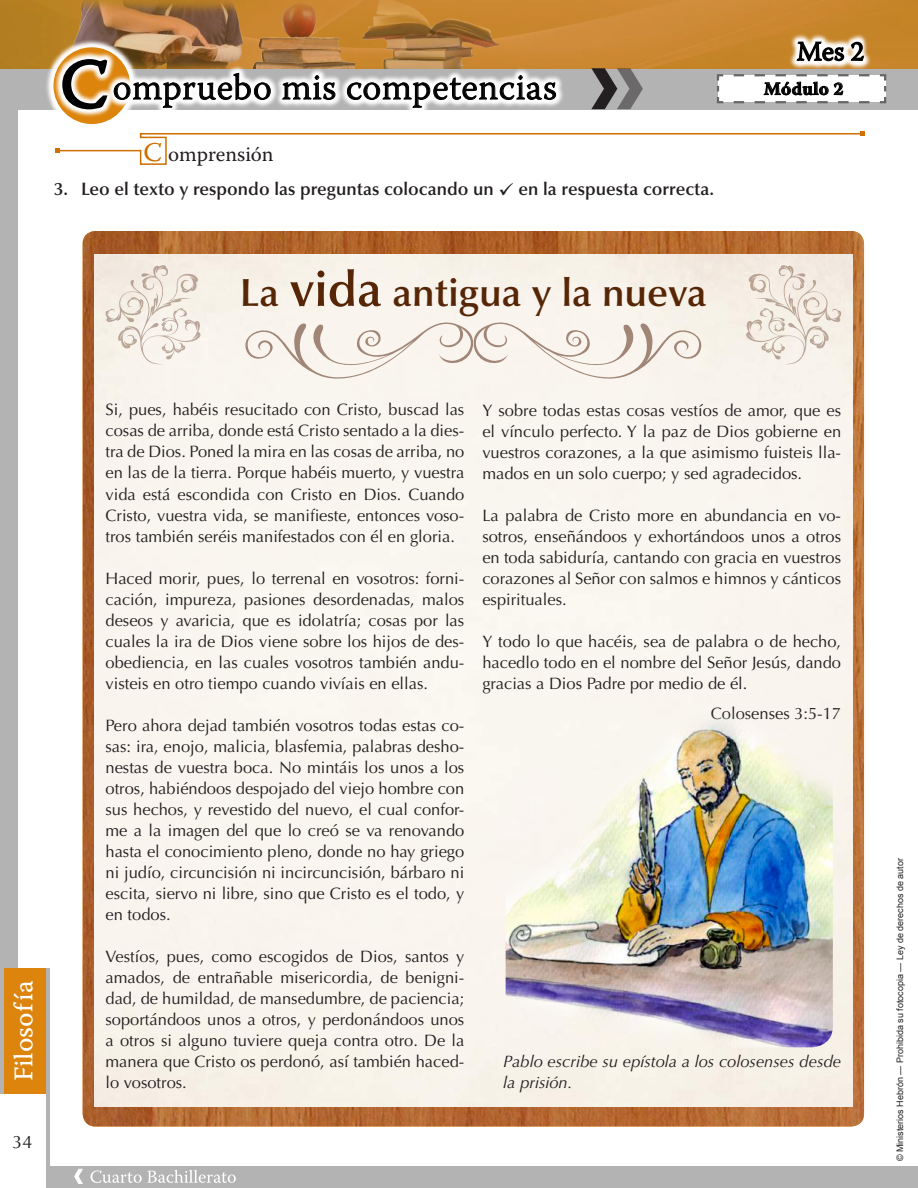
<style>
.page{position:relative;width:918px;height:1188px;background:#fff}
.page>*{position:absolute;margin:0;border:0;box-sizing:border-box;transform-origin:0 0}
.t1{font:600 39.45px "Optima LT Std";color:#562606}
.t2{font:300 36px "Warnock Pro";letter-spacing:.02em;color:#000}
.t3{font:27px "Warnock Pro Capt";color:#fff}
.t4{font:300 27px "Warnock Pro";color:#000}
.t5{font:21px "Warnock Pro";color:#231f20}
.t6{font:600 18px "Optima LT Std";color:#231f20}
.t7{font:700 18px "Warnock Pro";letter-spacing:.02em;color:#000}
.t8{font:18px "Optima LT Std";color:#231f20}
.t9{font:16.5px/21px "Optima LT Std";color:#231f20;text-align:justify}
.t10{font:italic 16.5px/21px "Optima LT Std";color:#231f20}
.t11{font:9px "Arial";color:#231f20}
.s1{font-size:67.95px}
.s2{font-size:27px;color:#ce6f00}
.s3{font-size:49.95px}
</style>
<div class="page">
<div style="left:46px;top:1166px;width:872px;height:22px;background:#b3b3b3"></div>
<div style="left:0;top:0;width:18px;height:1093px;background:#b3b3b3"></div>
<hr style="left:46px;top:968px;width:4px;height:220px;background:#b3b3b3">
<div style="left:4px;top:968px;width:42px;height:125px;background:#dc840b"></div>
<svg style="left:0;top:0;width:918px;height:69px;background:#c8862f"></svg>
<img style="left:62px;top:0;width:188px;height:58px">
<img style="left:250px;top:0;width:104px;height:64px">
<img style="left:356px;top:0;width:151px;height:64px">
<img style="left:791px;top:32px;width:79px;height:9px">
<div style="left:0;top:69px;width:918px;height:41px;background:#b3b3b3"></div>
<img style="left:44px;top:37px;width:96px;height:59px">
<img style="left:48px;top:42px;width:88px;height:67px">
<svg style="left:591px;top:68px;width:52px;height:41px"></svg>
<img style="left:117px;top:64px;width:446px;height:51px">
<svg style="left:282px;top:75px;width:54px;height:25px"></svg>
<svg style="left:347px;top:75px;width:209px;height:33px"></svg>
<img style="left:53px;top:44px;width:64px;height:73px">
<img style="left:54px;top:44px;width:60px;height:80px">
<svg style="left:61px;top:58px;width:210px;height:53px"></svg>
<svg style="left:716px;top:41px;width:171px;height:63px"></svg>
<svg style="left:91px;top:1170px;width:145px;height:13px"></svg>
<svg style="left:74px;top:1169px;width:9px;height:15px"></svg>
<svg style="left:55px;top:131px;width:810px;height:34px"></svg>
<img style="left:83px;top:231px;width:781px;height:895px">
<img style="left:94px;top:254px;width:758px;height:852px">
<svg style="left:244px;top:321px;width:459px;height:59px"></svg>
<svg style="left:105px;top:265px;width:96px;height:99px;background:#ede5dc"></svg>
<svg style="left:746px;top:265px;width:96px;height:99px;background:#ece3d9"></svg>
<img style="left:506px;top:712px;width:327px;height:335px">
<h2 class="t2" style="left:61px;top:66px;width:497px"><span class="s1">C</span>ompruebo mis competencias</h2>
<p class="t5" style="left:144px;top:142px;width:132px"><span class="s2">C</span> omprensión</p>
<p class="t6" style="left:54px;top:178px;width:662px">3. Leo el texto y respondo las preguntas colocando un ✓ en la respuesta correcta.</p>
<h1 class="t1" style="left:240px;top:270px;width:469px">La <span class="s3">vida</span> antigua y la nueva</h1>
<h3 class="t4" style="left:797px;top:35px;width:69px">Mes 2</h3>
<p class="t7" style="left:764px;top:78px;width:81px">Módulo 2</p>
<h3 class="t3" style="left:7px;top:1081px;width:103px;rotate:-90deg">Filosofía</h3>
<p class="t8" style="left:13px;top:1131px;width:22px">34</p>
<p class="t9" style="left:106px;top:400px;width:360px">Si, pues, habéis resucitado con Cristo, buscad las cosas de arriba, donde está Cristo sentado a la dies&shy;tra de Dios. Poned la mira en las cosas de arriba, no en las de la tierra. Porque habéis muerto, y vuestra vida está escondida con Cristo en Dios. Cuando Cristo, vuestra vida, se manifieste, entonces voso&shy;tros también seréis manifestados con él en gloria.</p>
<p class="t9" style="left:106px;top:568px;width:360px">Haced morir, pues, lo terrenal en vosotros: forni&shy;cación, impureza, pasiones desordenadas, malos deseos y avaricia, que es idolatría; cosas por las cuales la ira de Dios viene sobre los hijos de des&shy;obediencia, en las cuales vosotros también andu&shy;visteis en otro tiempo cuando vivíais en ellas.</p>
<p class="t9" style="left:106px;top:715px;width:360px">Pero ahora dejad también vosotros todas estas co&shy;sas: ira, enojo, malicia, blasfemia, palabras desho&shy;nestas de vuestra boca. No mintáis los unos a los otros, habiéndoos despojado del viejo hombre con sus hechos, y revestido del nuevo, el cual confor&shy;me a la imagen del que lo creó se va renovando hasta el conocimiento pleno, donde no hay griego ni judío, circuncisión ni incircuncisión, bárbaro ni escita, siervo ni libre, sino que Cristo es el todo, y en todos.</p>
<p class="t9" style="left:106px;top:946px;width:360px">Vestíos, pues, como escogidos de Dios, santos y amados, de entrañable misericordia, de benigni&shy;dad, de humildad, de mansedumbre, de paciencia; soportándoos unos a otros, y perdonándoos unos a otros si alguno tuviere queja contra otro. De la manera que Cristo os perdonó, así también haced&shy;lo vosotros.</p>
<p class="t9" style="left:482px;top:400px;width:360px">Y sobre todas estas cosas vestíos de amor, que es el vínculo perfecto. Y la paz de Dios gobierne en vuestros corazones, a la que asimismo fuisteis lla&shy;mados en un solo cuerpo; y sed agradecidos.</p>
<p class="t9" style="left:482px;top:505px;width:360px">La palabra de Cristo more en abundancia en vo&shy;sotros, enseñándoos y exhortándoos unos a otros en toda sabiduría, cantando con gracia en vuestros corazones al Señor con salmos e himnos y cánticos espirituales.</p>
<p class="t9" style="left:482px;top:631px;width:360px">Y todo lo que hacéis, sea de palabra o de hecho, hacedlo todo en el nombre del Señor Jesús, dando gracias a Dios Padre por medio de él.</p>
<p class="t9" style="left:711px;top:703px;width:132px">Colosenses 3:5-17</p>
<p class="t10" style="left:503px;top:1051px;width:339px">Pablo escribe su epístola a los colosenses desde la prisión.</p>
<p class="t11" style="left:894px;top:1161px;width:305px;rotate:-90deg">© Ministerios Hebrón — Prohibida su fotocopia — Ley de derechos de autor</p>
</div>
